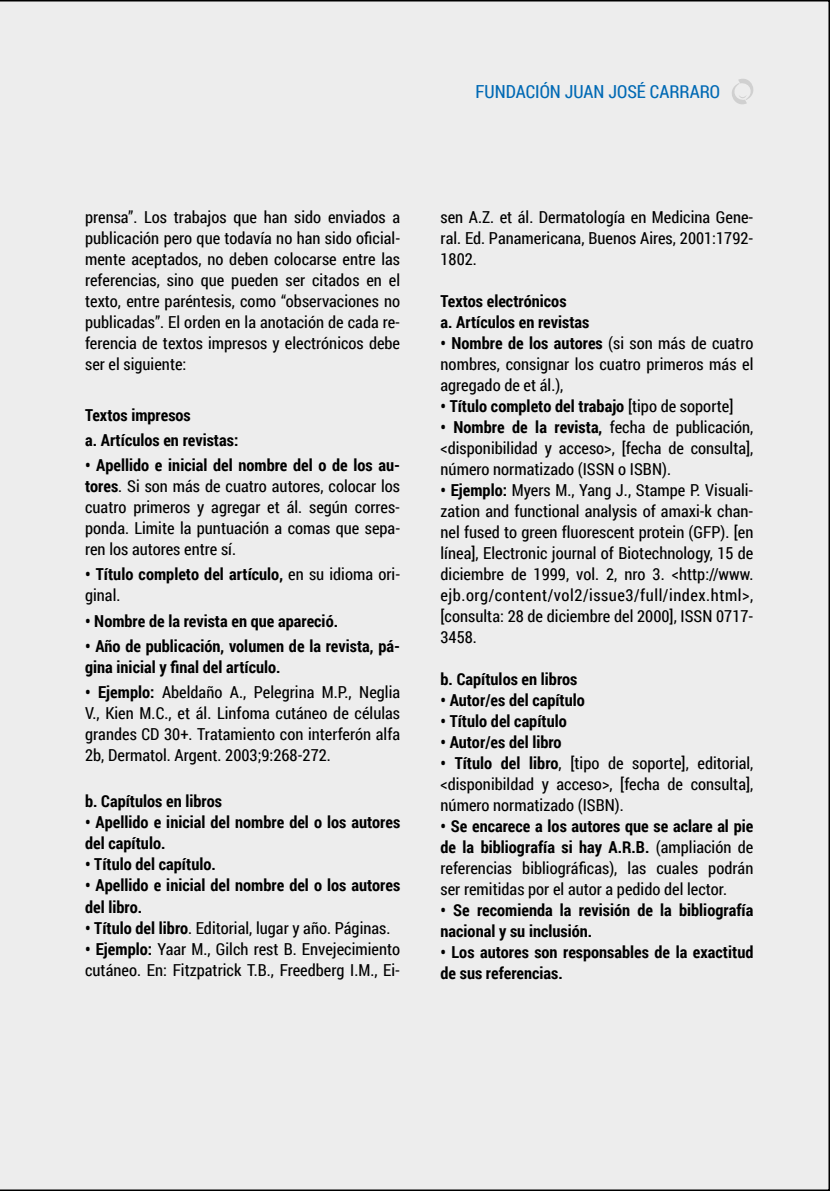
<style>
.page{position:relative;width:830px;height:1191px;background:#fff}
.page>*{position:absolute;margin:0;border:0;box-sizing:border-box;transform-origin:0 0}
.t1{font:18px "Roboto Condensed";color:#0069b4}
.t2{font:16.5px/21px "Roboto Condensed";color:#000;text-align:justify}
.t3{font:700 16.5px/21px "Roboto Condensed";color:#000}
.s1{font-weight:700}
.s2{font-weight:400}
</style>
<div class="page">
<div style="left:0;top:0;width:829px;height:1191px;background:#ededed"></div>
<svg style="left:724px;top:74px;width:36px;height:41px"></svg>
<p class="t1" style="left:475px;top:79px;width:246px">FUNDACIÓN JUAN JOSÉ CARRARO</p>
<p class="t1" style="left:475px;top:85px;width:246px">FUNDACIÓN JUAN JOSÉ CARRARO</p>
<p class="t2" style="left:85px;top:206px;width:316px">prensa”. Los trabajos que han sido enviados a publicación pero que todavía no han sido oficial&shy;mente aceptados, no deben colocarse entre las referencias, sino que pueden ser citados en el texto, entre paréntesis, como “observaciones no publicadas”. El orden en la anotación de cada re&shy;ferencia de textos impresos y electrónicos debe ser el siguiente:</p>
<p class="t3" style="left:85px;top:401px;width:155px;line-height:25.2px">Textos impresos<br>a. Artículos en revistas:</p>
<p class="t2" style="left:85px;top:454px;width:316px"><span class="s1">• Apellido e inicial del nombre del o de los au&shy;tores</span>. Si son más de cuatro autores, colocar los cuatro primeros y agregar et ál. según corres&shy;ponda. Limite la puntuación a comas que sepa&shy;ren los autores entre sí.</p>
<p class="t3" style="left:85px;top:563px;width:316px">• Título completo del artículo, <span class="s2">en su idioma ori&shy;ginal.</span></p>
<p class="t3" style="left:85px;top:609px;width:254px">• Nombre de la revista en que apareció.</p>
<p class="t3" style="left:85px;top:635px;width:316px">• Año de publicación, volumen de la revista, pá&shy;gina inicial y final del artículo.</p>
<p class="t2" style="left:85px;top:681px;width:316px"><span class="s1">• Ejemplo:</span> Abeldaño A., Pelegrina M.P., Neglia V., Kien M.C., et ál. Linfoma cutáneo de células grandes CD 30+. Tratamiento con interferón alfa 2b, Dermatol. Argent. 2003;9:268-272.</p>
<p class="t3" style="left:85px;top:790px;width:138px">b. Capítulos en libros</p>
<p class="t3" style="left:85px;top:811px;width:316px">• Apellido e inicial del nombre del o los autores del capítulo.</p>
<p class="t3" style="left:85px;top:853px;width:132px">• Título del capítulo.</p>
<p class="t3" style="left:85px;top:874px;width:316px">• Apellido e inicial del nombre del o los autores del libro.</p>
<p class="t2" style="left:85px;top:916px;width:307px"><span class="s1">• Título del libro</span>. Editorial, lugar y año. Páginas.</p>
<p class="t2" style="left:85px;top:937px;width:316px"><span class="s1">• Ejemplo:</span> Yaar M., Gilch rest B. Envejecimiento cutáneo. En: Fitzpatrick T.B., Freedberg I.M., Ei-</p>
<p class="t2" style="left:440px;top:206px;width:314px">sen A.Z. et ál. Dermatología en Medicina Gene&shy;ral. Ed. Panamericana, Buenos Aires, 2001:1792- 1802.</p>
<p class="t3" style="left:440px;top:290px;width:150px">Textos electrónicos<br>a. Artículos en revistas</p>
<p class="t2" style="left:440px;top:332px;width:314px"><span class="s1">• Nombre de los autores</span> (si son más de cuatro nombres, consignar los cuatro primeros más el agregado de et ál.),</p>
<p class="t3" style="left:440px;top:395px;width:294px">• Título completo del trabajo <span class="s2">[tipo de soporte]</span></p>
<p class="t2" style="left:440px;top:416px;width:314px"><span class="s1">• Nombre de la revista,</span> fecha de publicación, &lt;disponibilidad y acceso&gt;, [fecha de consulta], número normatizado (ISSN o ISBN).</p>
<p class="t2" style="left:440px;top:479px;width:314px"><span class="s1">• Ejemplo:</span> Myers M., Yang J., Stampe P. Visuali&shy;zation and functional analysis of amaxi-k chan&shy;nel fused to green fluorescent protein (GFP). [en línea], Electronic journal of Biotechnology, 15 de diciembre de 1999, vol. 2, nro 3. &lt;http://www. ejb.org/content/vol2/issue3/full/index.html&gt;, [consulta: 28 de diciembre del 2000], ISSN 0717- 3458.</p>
<p class="t3" style="left:440px;top:668px;width:138px">b. Capítulos en libros</p>
<p class="t3" style="left:440px;top:689px;width:146px">• Autor/es del capítulo</p>
<p class="t3" style="left:440px;top:710px;width:128px">• Título del capítulo</p>
<p class="t3" style="left:440px;top:731px;width:122px">• Autor/es del libro</p>
<p class="t2" style="left:440px;top:752px;width:314px"><span class="s1">• Título del libro</span>, [tipo de soporte], editorial, &lt;disponibildad y acceso&gt;, [fecha de consulta], número normatizado (ISBN).</p>
<p class="t2" style="left:440px;top:815px;width:314px"><span class="s1">• Se encarece a los autores que se aclare al pie de la bibliografía si hay A.R.B.</span> (ampliación de referencias bibliográficas), las cuales podrán ser remitidas por el autor a pedido del lector.</p>
<p class="t3" style="left:440px;top:899px;width:314px">• Se recomienda la revisión de la bibliografía nacional y su inclusión.</p>
<p class="t3" style="left:440px;top:941px;width:314px">• Los autores son responsables de la exactitud de sus referencias.</p>
</div>
